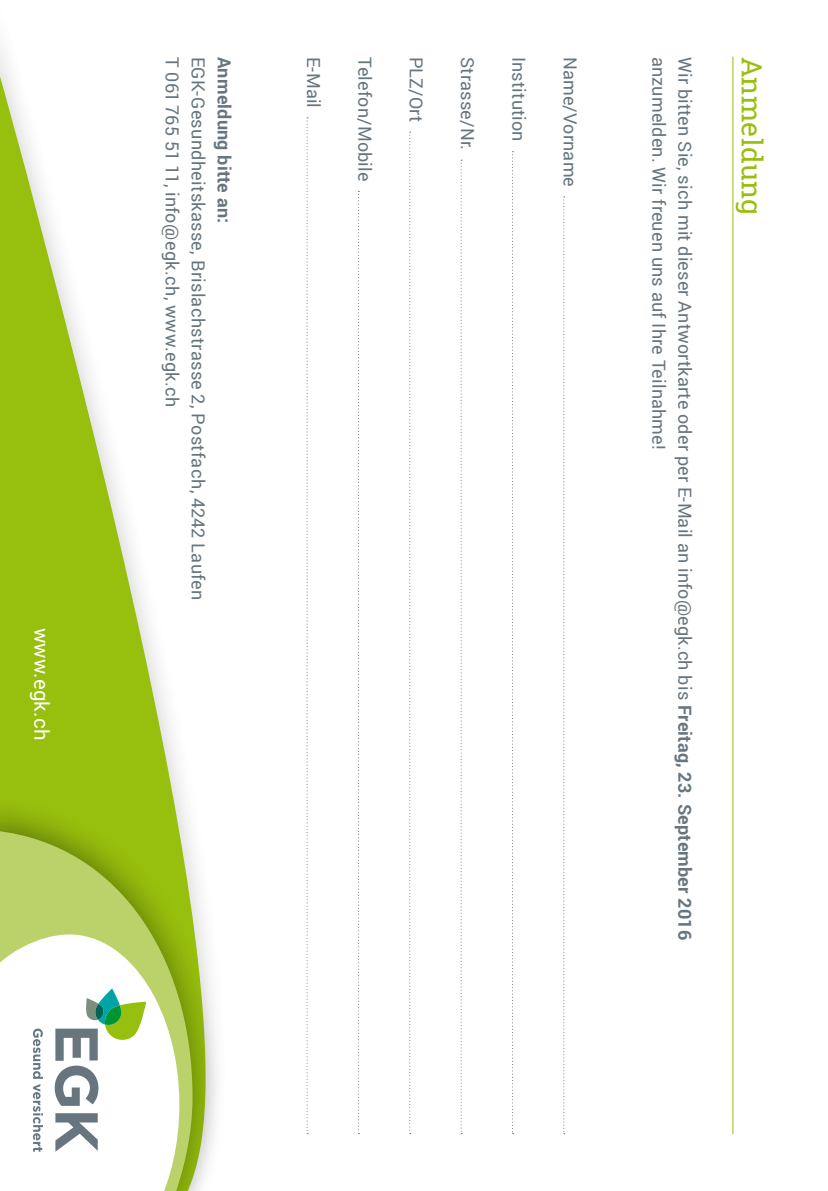
<style>
.page{position:relative;width:828px;height:1191px;background:#fff}
.page>*{position:absolute;margin:0;border:0;box-sizing:border-box;transform-origin:0 0}
.t1{font:28px "Roboto Slab";letter-spacing:.01em;color:#97bf0d}
.t2{font:20.2px "Roboto";letter-spacing:.01em;color:#fff}
.t3{font:18px "Roboto";letter-spacing:.01em;color:#67757e}
.t4{font:700 18px "Roboto";letter-spacing:.01em;color:#67757e}
.s1{font-weight:700}
</style>
<div class="page">
<svg style="left:0;top:48px;width:183px;height:745px"></svg>
<div style="left:0;top:793px;width:223px;height:398px;background:#000;opacity:.4"></div>
<svg style="left:0;top:829px;width:192px;height:362px;background:#a7c441"></svg>
<svg style="left:0;top:934px;width:179px;height:257px"></svg>
<hr style="left:732px;top:57px;width:1px;height:1077px;background:#97bf0d">
<svg style="left:563px;top:196px;width:2px;height:938px"></svg>
<svg style="left:512px;top:151px;width:1px;height:983px"></svg>
<svg style="left:460px;top:160px;width:2px;height:974px"></svg>
<svg style="left:409px;top:132px;width:2px;height:1002px"></svg>
<svg style="left:358px;top:191px;width:1px;height:943px"></svg>
<svg style="left:306px;top:117px;width:2px;height:1017px"></svg>
<svg style="left:55px;top:988px;width:91px;height:117px"></svg>
<svg style="left:55px;top:1113px;width:43px;height:38px"></svg>
<svg style="left:33px;top:1028px;width:10px;height:50px"></svg>
<svg style="left:33px;top:1084px;width:10px;height:67px"></svg>
<p class="t2" style="left:56px;top:628px;width:114px;rotate:90deg">www.egk.ch</p>
<p class="t3" style="left:185px;top:57px;width:352px;rotate:90deg">T 061 765 51 11, info@egk.ch, www.egk.ch</p>
<p class="t3" style="left:211px;top:57px;width:545px;rotate:90deg">EGK-Gesundheitskasse, Brislachstrasse 2, Postfach, 4242 Laufen</p>
<p class="t4" style="left:237px;top:57px;width:168px;rotate:90deg">Anmeldung bitte an:</p>
<p class="t3" style="left:326px;top:57px;width:53px;rotate:90deg">E-Mail</p>
<p class="t3" style="left:377px;top:57px;width:126px;rotate:90deg">Telefon/Mobile</p>
<p class="t3" style="left:429px;top:57px;width:67px;rotate:90deg">PLZ/Ort</p>
<p class="t3" style="left:480px;top:57px;width:95px;rotate:90deg">Strasse/Nr.</p>
<p class="t3" style="left:531px;top:57px;width:86px;rotate:90deg">Institution</p>
<p class="t3" style="left:583px;top:57px;width:132px;rotate:90deg">Name/Vorname</p>
<p class="t3" style="left:671px;top:57px;width:394px;rotate:90deg">anzumelden. Wir freuen uns auf Ihre Teilnahme!</p>
<p class="t3" style="left:697px;top:57px;width:885px;rotate:90deg">Wir bitten Sie, sich mit dieser Antwortkarte oder per E-Mail an info@egk.ch bis <span class="s1">Freitag, 23. September 2016</span></p>
<h1 class="t1" style="left:771px;top:57px;width:160px;rotate:90deg">Anmeldung</h1>
</div>
